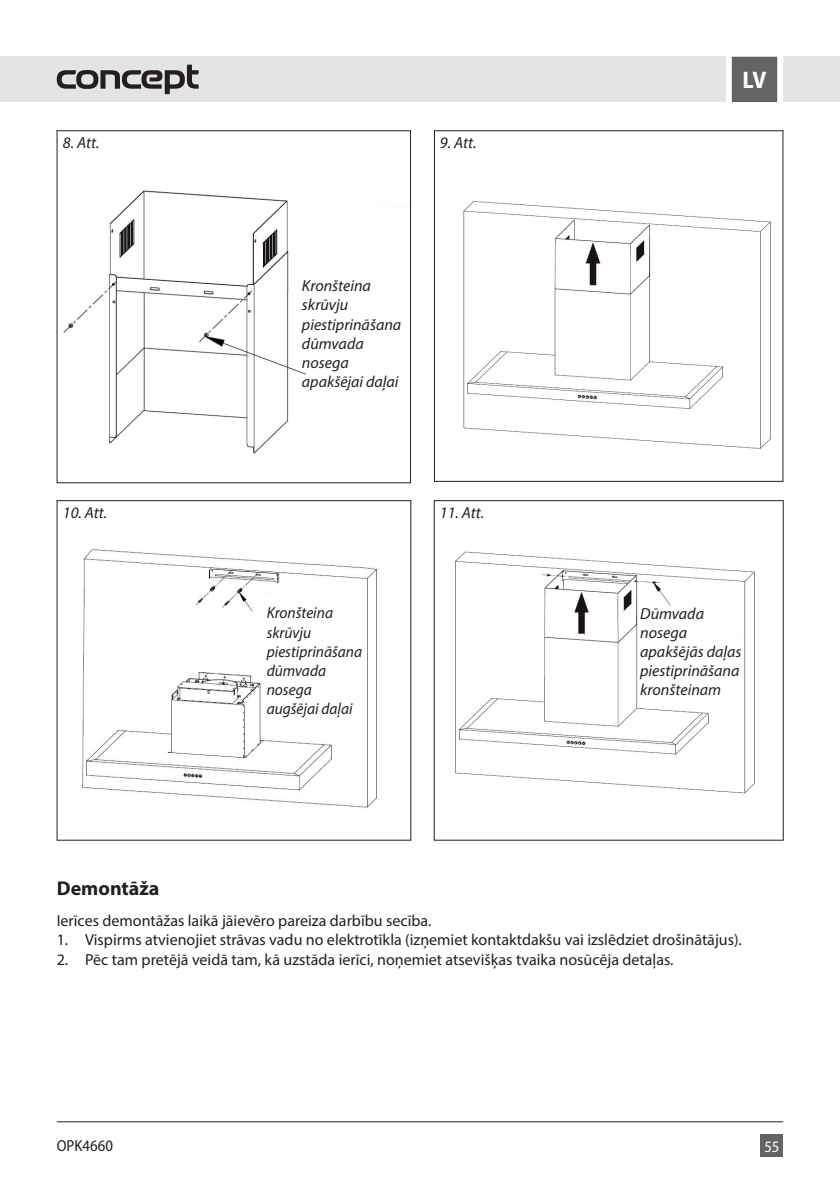
<style>
.page{position:relative;width:840px;height:1191px;background:#fff}
.page>*{position:absolute;margin:0;border:0;box-sizing:border-box;transform-origin:0 0}
.t1{font:700 semi-condensed 24px "Myriad Pro";color:#fff}
.t2{font:700 20px "Myriad Pro";color:#231f20}
.t3{font:16px "Myriad Pro";color:#231f20}
.t4{font:italic 16px/19.2px "Myriad Pro";color:#231f20}
.t5{font:italic 16px/19.2px "Myriad Pro";color:#231f20;scale:.96 1}
.t6{font:semi-condensed 16px "Myriad Pro";color:#231f20}
.t7{font:semi-condensed 16px "Myriad Pro";color:#fff}
</style>
<div class="page">
<img style="left:455px;top:551px;width:300px;height:243px">
<img style="left:463px;top:201px;width:308px;height:248px">
<div style="left:434px;top:130px;width:348px;height:351px;border:1px solid #231f20"></div>
<img style="left:63px;top:190px;width:243px;height:264px">
<img style="left:82px;top:549px;width:296px;height:259px">
<div style="left:0;top:57px;width:839px;height:45px;background:#e4e4e4"></div>
<div style="left:760px;top:1134px;width:22px;height:23px;background:#646463"></div>
<svg style="left:57px;top:65px;width:141px;height:29px"></svg>
<svg style="left:722px;top:56px;width:63px;height:47px;background:#909090"></svg>
<hr style="left:57px;top:1121px;width:725px;height:1px;background:#231f20">
<p class="t4" style="left:63px;top:133px;width:38px">8. Att.</p>
<p class="t4" style="left:439px;top:133px;width:38px">9. Att.</p>
<p class="t4" style="left:63px;top:503px;width:46px">10. Att.</p>
<p class="t4" style="left:302px;top:276px;width:101px">Kronšteina skrūvju piestiprināšana dūmvada nosega apakšējai daļai</p>
<p class="t5" style="left:266px;top:603px;width:101px">Kronšteina skrūvju piestiprināšana dūmvada nosega augšējai daļai</p>
<p class="t4" style="left:439px;top:503px;width:46px">11. Att.</p>
<h1 class="t1" style="left:742px;top:65px;width:25px">LV</h1>
<p class="t4" style="left:639px;top:603px;width:103px">Dūmvada nosega apakšējās daļas piestiprināšana kronšteinam</p>
<p class="t2" style="left:57px;top:875px;width:104px">Demontāža</p>
<p class="t3" style="left:57px;top:911px;width:376px">Ierīces demontāžas laikā jāievēro pareiza darbību secība.</p>
<p class="t3" style="left:57px;top:930px;width:686px">1. Vispirms atvienojiet strāvas vadu no elektrotīkla (izņemiet kontaktdakšu vai izslēdziet drošinātājus).</p>
<p class="t3" style="left:57px;top:949px;width:618px">2. Pēc tam pretējā veidā tam, kā uzstāda ierīci, noņemiet atsevišķas tvaika nosūcēja detaļas.</p>
<p class="t6" style="left:57px;top:1135px;width:58px">OPK4660</p>
<p class="t7" style="left:764px;top:1136px;width:16px">55</p>
</div>
